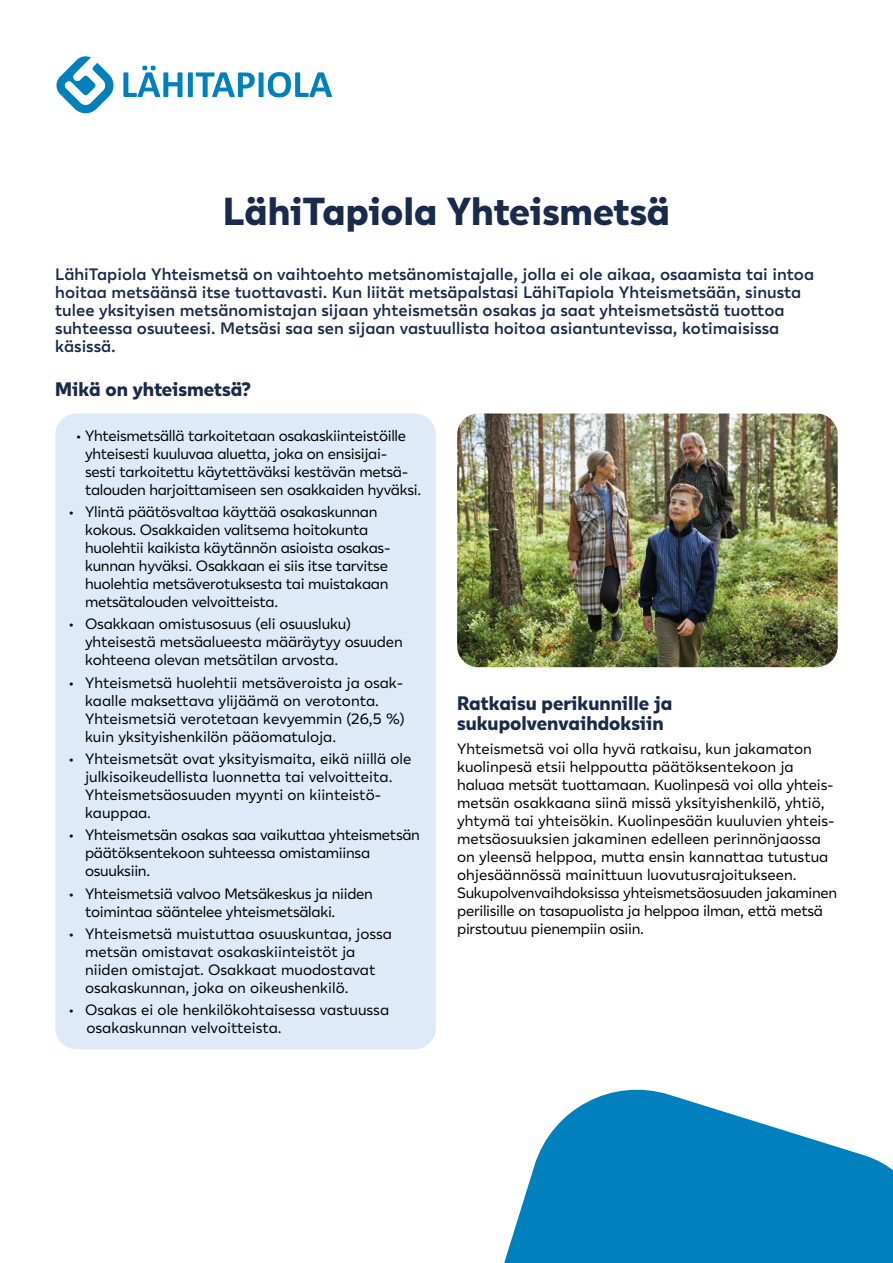
<style>
.page{position:relative;width:893px;height:1263px;background:#fff}
.page>*{position:absolute;margin:0;border:0;box-sizing:border-box;transform-origin:0 0}
.H1_Otsikko{font:800 39px "Lahi Tapiola Sans";color:#1a2a4a}
.H2_Väliotsikko{font:800 19.5px/19.5px "Lahi Tapiola Sans";color:#1a2a4a}
.Ingressi{font:600 16.5px/18px "Lahi Tapiola Sans";color:#1a2a4a}
.Leipäteksti_eka_rivi__11_13{font:15px/18px "Lahi Tapiola Sans";letter-spacing:-.01em;color:#000}
</style>
<div class="page">
<svg style="left:504px;top:1089px;width:389px;height:174px;fill:#0080bd"></svg>
<svg style="left:123px;top:66px;width:59px;height:31px"></svg>
<svg style="left:188px;top:72px;width:144px;height:25px"></svg>
<svg style="left:56px;top:56px;width:58px;height:58px"></svg>
<img style="left:457px;top:413px;width:381px;height:254px">
<div style="left:55px;top:413px;width:381px;height:636px;background:#deeaf7;border-radius:21px"></div>
<h1 class="H1_Otsikko" style="left:223px;top:179px;width:448px">LähiTapiola Yhteismetsä</h1>
<p class="Ingressi" style="left:55px;top:264px;width:760px">LähiTapiola Yhteismetsä on vaihtoehto metsänomistajalle, jolla ei ole aikaa, osaamista tai intoa hoitaa metsäänsä itse tuottavasti. Kun liität metsäpalstasi LähiTapiola Yhteismetsään, sinusta tulee yksityisen metsänomistajan sijaan yhteismetsän osakas ja saat yhteismetsästä tuottoa suhteessa osuuteesi. Metsäsi saa sen sijaan vastuullista hoitoa asiantuntevissa, kotimaisissa käsissä.</p>
<h2 class="H2_Väliotsikko" style="left:55px;top:377px;width:197px">Mikä on yhteismetsä?</h2>
<p class="Leipäteksti_eka_rivi__11_13" style="left:85px;top:426px;width:338px;text-indent:-10px">• Yhteismetsällä tarkoitetaan osakaskiinteistöille yhteisesti kuuluvaa aluetta, joka on ensisijai&shy;sesti tarkoitettu käytettäväksi kestävän metsä&shy;talouden harjoittamiseen sen osakkaiden hyväksi.</p>
<p class="Leipäteksti_eka_rivi__11_13" style="left:85px;top:502px;width:307px;text-indent:-17px">• Ylintä päätösvaltaa käyttää osakaskunnan kokous. Osakkaiden valitsema hoitokunta huolehtii kaikista käytännön asioista osakas&shy;kunnan hyväksi. Osakkaan ei siis itse tarvitse huolehtia metsäverotuksesta tai muistakaan metsätalouden velvoitteista.</p>
<p class="Leipäteksti_eka_rivi__11_13" style="left:85px;top:614px;width:319px;text-indent:-17px">• Osakkaan omistusosuus (eli osuusluku) yhteisestä metsäalueesta määräytyy osuuden kohteena olevan metsätilan arvosta.</p>
<p class="Leipäteksti_eka_rivi__11_13" style="left:85px;top:672px;width:321px;text-indent:-17px">• Yhteismetsä huolehtii metsäveroista ja osak&shy;kaalle maksettava ylijäämä on verotonta.<br>Yhteismetsiä verotetaan kevyemmin (26,5 %) kuin yksityishenkilön pääomatuloja.</p>
<p class="Leipäteksti_eka_rivi__11_13" style="left:85px;top:749px;width:328px;text-indent:-17px">• Yhteismetsät ovat yksityismaita, eikä niillä ole julkisoikeudellista luonnetta tai velvoitteita.<br>Yhteismetsäosuuden myynti on kiinteistö&shy;kauppaa.</p>
<p class="Leipäteksti_eka_rivi__11_13" style="left:85px;top:825px;width:336px;text-indent:-17px">• Yhteismetsän osakas saa vaikuttaa yhteismetsän päätöksentekoon suhteessa omistamiinsa osuuksiin.</p>
<p class="Leipäteksti_eka_rivi__11_13" style="left:85px;top:883px;width:289px;text-indent:-17px">• Yhteismetsiä valvoo Metsäkeskus ja niiden toimintaa sääntelee yhteismetsälaki.</p>
<p class="Leipäteksti_eka_rivi__11_13" style="left:85px;top:923px;width:308px;text-indent:-17px">• Yhteismetsä muistuttaa osuuskuntaa, jossa metsän omistavat osakaskiinteistöt ja niiden omistajat. Osakkaat muodostavat osakaskunnan, joka on oikeushenkilö.</p>
<p class="Leipäteksti_eka_rivi__11_13" style="left:87px;top:1000px;width:304px;text-indent:-19px">• Osakas ei ole henkilökohtaisessa vastuussa osakaskunnan velvoitteista.</p>
<h2 class="H2_Väliotsikko" style="left:457px;top:692px;width:217px">Ratkaisu perikunnille ja sukupolvenvaihdoksiin</h2>
<p class="Leipäteksti_eka_rivi__11_13" style="left:457px;top:739px;width:382px">Yhteismetsä voi olla hyvä ratkaisu, kun jakamaton kuolinpesä etsii helppoutta päätöksentekoon ja haluaa metsät tuottamaan. Kuolinpesä voi olla yhteis&shy;metsän osakkaana siinä missä yksityishenkilö, yhtiö, yhtymä tai yhteisökin. Kuolinpesään kuuluvien yhteis&shy;metsäosuuksien jakaminen edelleen perinnönjaossa on yleensä helppoa, mutta ensin kannattaa tutustua ohjesäännössä mainittuun luovutusrajoitukseen.<br>Sukupolvenvaihdoksissa yhteismetsäosuuden jakaminen perilisille on tasapuolista ja helppoa ilman, että metsä pirstoutuu pienempiin osiin.</p>
</div>
